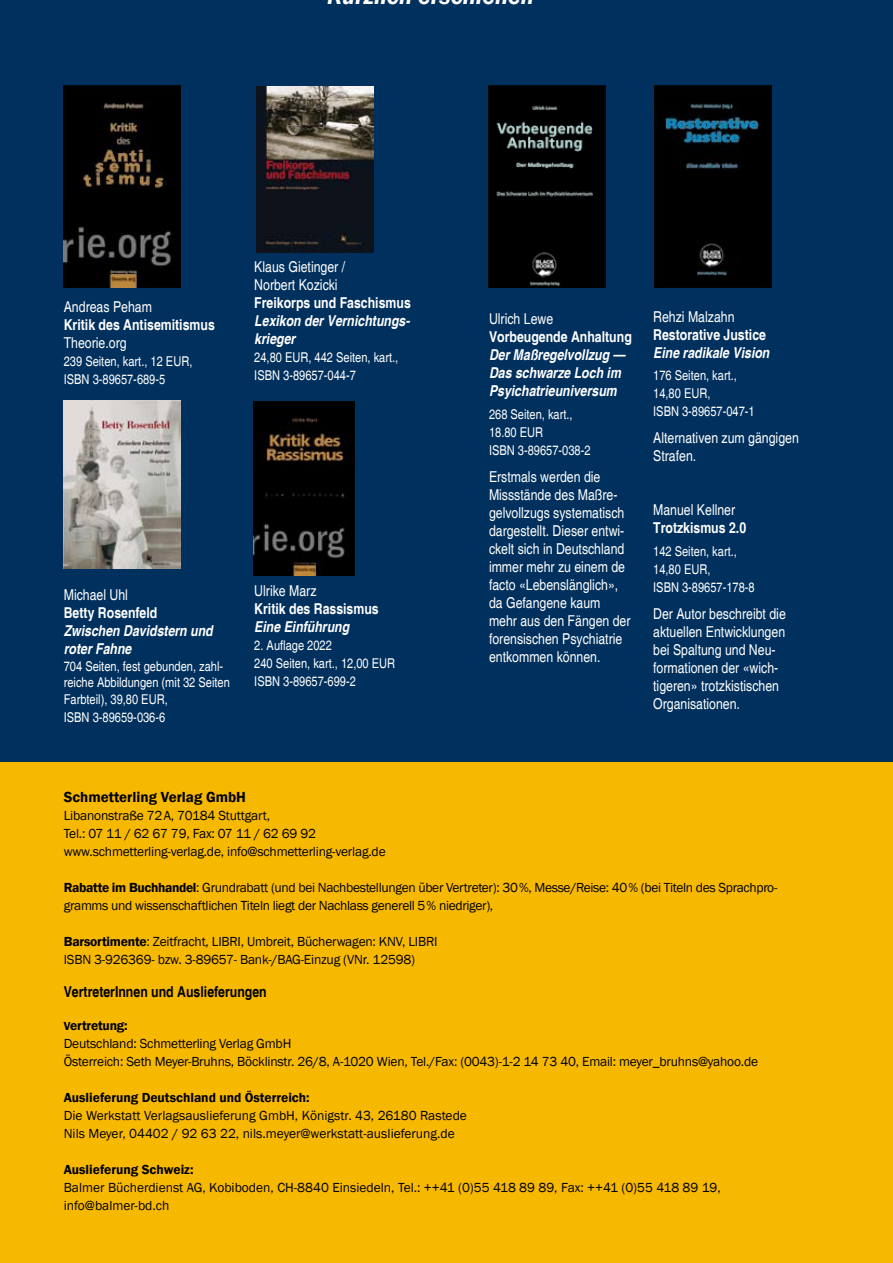
<style>
.page{position:relative;width:893px;height:1263px;background:#fff}
.page>*{position:absolute;margin:0;border:0;box-sizing:border-box;transform-origin:0 0}
.t1{font:condensed 15px/18px "Helvetica";color:#fff}
.t2{font:italic 700 condensed 15px/18px "Helvetica";color:#fff}
.t3{font:700 condensed 15px "Helvetica";color:#fff}
.t4{font:700 condensed 15px "Helvetica";color:#000}
.t5{font:600 15px "Franklin Gothic";color:#000}
.t6{font:13.5px/18px "Franklin Gothic";letter-spacing:-.015em;color:#000}
.t7{font:condensed 13.5px/18px "Helvetica";color:#fff}
.t8{font:600 13.5px "Franklin Gothic";color:#000}
.s1{font-weight:600}
.s2{font-weight:600;font-size:12px}
</style>
<div class="page">
<div style="left:0;top:0;width:893px;height:815px;background:#00305d"></div>
<div style="left:0;top:762px;width:893px;height:501px;background:#f7b800"></div>
<img style="left:488px;top:85px;width:117px;height:203px">
<img style="left:654px;top:85px;width:117px;height:202px">
<img style="left:64px;top:85px;width:117px;height:202px">
<img style="left:257px;top:87px;width:116px;height:165px">
<img style="left:64px;top:400px;width:117px;height:168px">
<img style="left:253px;top:401px;width:101px;height:175px">
<p class="t1" style="left:64px;top:298px;width:90px">Andreas Peham</p>
<p class="t3" style="left:64px;top:316px;width:153px">Kritik des Antisemitismus</p>
<p class="t1" style="left:64px;top:334px;width:64px">Theorie.org</p>
<p class="t7" style="left:64px;top:352px;width:130px">239 Seiten, kart., 12 EUR,<br>ISBN 3-89657-689-5</p>
<p class="t1" style="left:254px;top:258px;width:92px">Klaus Gietinger /<br>Norbert Kozicki</p>
<p class="t3" style="left:254px;top:294px;width:158px">Freikorps und Faschismus</p>
<p class="t2" style="left:254px;top:312px;width:157px">Lexikon der Vernichtungs&shy;krieger</p>
<p class="t7" style="left:254px;top:349px;width:146px">24,80 EUR, 442 Seiten, kart.,<br>ISBN 3-89657-044-7</p>
<p class="t1" style="left:64px;top:586px;width:66px">Michael Uhl</p>
<p class="t3" style="left:64px;top:604px;width:95px">Betty Rosenfeld</p>
<p class="t2" style="left:64px;top:622px;width:151px">Zwischen Davidstern und roter Fahne</p>
<p class="t7" style="left:64px;top:658px;width:168px;line-height:16.5px">704 Seiten, fest gebunden, zahl&shy;reiche Abbildungen (mit 32 Seiten<br>Farbteil), 39,80 EUR,</p>
<p class="t7" style="left:64px;top:708px;width:103px">ISBN 3-89659-036-6</p>
<p class="t1" style="left:254px;top:582px;width:64px">Ulrike Marz</p>
<p class="t3" style="left:254px;top:600px;width:126px">Kritik des Rassismus</p>
<p class="t2" style="left:254px;top:618px;width:96px">Eine Einführung</p>
<p class="t7" style="left:254px;top:637px;width:142px">2. Auflage 2022<br>240 Seiten, kart., 12,00 EUR<br>ISBN 3-89657-699-2</p>
<p class="t1" style="left:489px;top:310px;width:66px">Ulrich Lewe</p>
<p class="t3" style="left:489px;top:328px;width:144px">Vorbeugende Anhaltung</p>
<p class="t2" style="left:489px;top:346px;width:138px">Der Maßregelvollzug —<br>Das schwarze Loch im<br>Psyichatrieuniversum</p>
<p class="t7" style="left:489px;top:405px;width:103px">268 Seiten, kart.,<br>18.80 EUR<br>ISBN 3-89657-038-2</p>
<p class="t1" style="left:489px;top:468px;width:143px">Erstmals werden die<br>Missstände des Maßre&shy;gelvollzugs systematisch dargestellt. Dieser entwi&shy;ckelt sich in Deutschland immer mehr zu einem de facto «Lebenslänglich», da Gefangene kaum mehr aus den Fängen der forensischen Psychiatrie entkommen können.</p>
<p class="t1" style="left:653px;top:307px;width:83px">Rehzi Malzahn</p>
<p class="t3" style="left:653px;top:325px;width:114px">Restorative Justice</p>
<p class="t2" style="left:653px;top:343px;width:118px">Eine radikale Vision</p>
<p class="t7" style="left:653px;top:366px;width:103px">176 Seiten, kart.,<br>14,80 EUR,<br>ISBN 3-89657-047-1</p>
<p class="t1" style="left:653px;top:429px;width:147px">Alternativen zum gängigen<br>Strafen.</p>
<p class="t1" style="left:653px;top:501px;width:84px">Manuel Kellner</p>
<p class="t3" style="left:653px;top:519px;width:94px">Trotzkismus 2.0</p>
<p class="t7" style="left:653px;top:542px;width:103px">142 Seiten, kart.,<br>14,80 EUR,<br>ISBN 3-89657-178-8</p>
<p class="t1" style="left:653px;top:604px;width:134px">Der Autor beschreibt die aktuellen Entwicklungen bei Spaltung und Neu&shy;formationen der «wich&shy;tigeren» trotzkistischen<br>Organisationen.</p>
<p class="t5" style="left:64px;top:787px;width:184px">Schmetterling Verlag GmbH</p>
<p class="t6" style="left:64px;top:806px;width:323px">Libanonstraße 72A, 70184 Stuttgart,<br>Tel.: 07 11 / 62 67 79, Fax: 07 11 / 62 69 92 www.schmetterling-verlag.de, info@schmetterling-verlag.de</p>
<p class="t6" style="left:64px;top:878px;width:715px"><span class="s1">Rabatte im Buchhandel</span>: Grundrabatt (und bei Nachbestellungen über Vertreter): 30%, Messe/Reise: 40% (bei Titeln des Sprachpro&shy;gramms und wissenschaftlichen Titeln liegt der Nachlass generell 5% niedriger),</p>
<p class="t6" style="left:64px;top:932px;width:375px"><span class="s1">Barsortimente</span>: Zeitfracht, LIBRI, Umbreit, Bücherwagen: KNV, LIBRI<br>ISBN 3-926369- bzw. 3-89657- Bank-/BAG-Einzug (VNr. 12598)</p>
<p class="t4" style="left:64px;top:982px;width:204px">VertreterInnen und Auslieferungen</p>
<p class="t6" style="left:64px;top:1016px;width:696px"><span class="s2">V</span><span class="s1">ertretung:<br></span>Deutschland: Schmetterling Verlag GmbH<br>Österreich: Seth Meyer-Bruhns, Böcklinstr. 26/8, A-1020 Wien, Tel./Fax: (0043)-1-2 14 73 40, Email: meyer_bruhns@yahoo.de</p>
<p class="t8" style="left:64px;top:1089px;width:247px">Auslieferung Deutschland und Österreich:</p>
<p class="t6" style="left:64px;top:1106px;width:405px">Die Werkstatt Verlagsauslieferung GmbH, Königstr. 43, 26180 Rastede<br>Nils Meyer, 04402 / 92 63 22, nils.meyer@werkstatt-auslieferung.de</p>
<p class="t8" style="left:64px;top:1161px;width:131px">Auslieferung Schweiz:</p>
<p class="t6" style="left:64px;top:1178px;width:659px">Balmer Bücherdienst AG, Kobiboden, CH-8840 Einsiedeln, Tel.: ++41 (0)55 418 89 89, Fax: ++41 (0)55 418 89 19, info@balmer-bd.ch</p>
</div>
